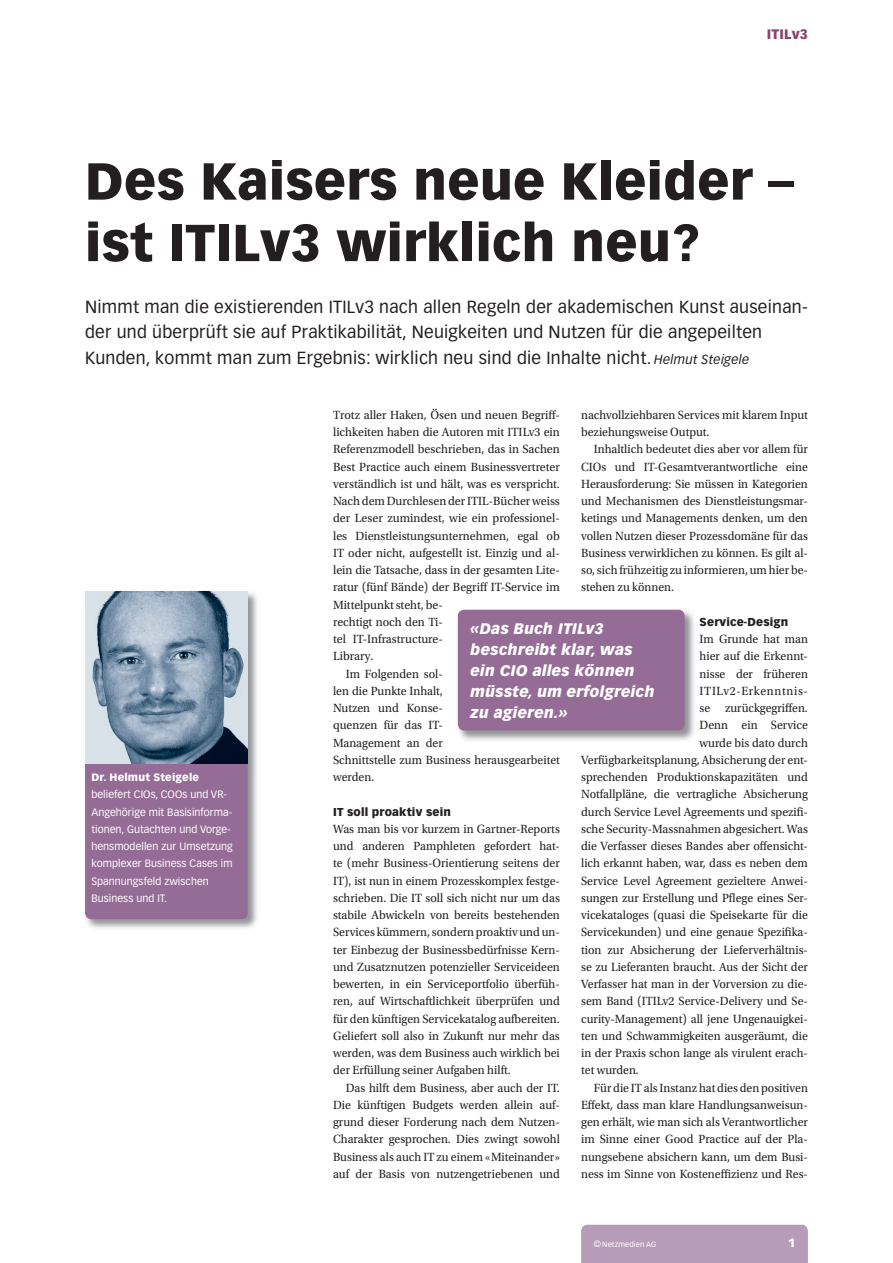
<style>
.page{position:relative;width:893px;height:1263px;background:#fff}
.page>*{position:absolute;margin:0;border:0;box-sizing:border-box;transform-origin:0 0}
.t1{font:900 51px/61.5px "Vectora LT Std";letter-spacing:.005em;color:#231f20}
.t2{font:17.25px/25.8px "Vectora LT Std";letter-spacing:.015em;color:#231f20}
.t3{font:italic 900 15px/21px "Vectora LT Std";letter-spacing:.015em;color:#fff}
.t4{font:900 13.5px "Vectora LT Std";letter-spacing:.015em;color:#88446f}
.t5{font:12.45px/17.2px "Utopia Std";color:#231f20;text-align:justify;scale:.95 1}
.t6{font:12.45px "Utopia Std";color:#231f20;scale:.96 1}
.t7{font:12.45px "Utopia Std";letter-spacing:.055em;color:#231f20;scale:.95 1}
.t8{font:900 12px "Vectora LT Std";color:#fff}
.t9{font:900 11.25px "Vectora LT Std";letter-spacing:.015em;color:#231f20}
.t10{font:10.5px/17.2px "Vectora LT Std";letter-spacing:.005em;color:#fff}
.t11{font:900 10.5px "Vectora LT Std";letter-spacing:.015em;color:#fff}
.t12{font:7.5px "Vectora LT Std";letter-spacing:.015em;color:#fff}
.s1{font-style:italic;font-size:12.9px}
.s2{font-size:9px}
</style>
<div class="page">
<div style="left:581px;top:1225px;width:227px;height:38px;background:#b69cb8"></div>
<img style="left:85px;top:593px;width:172px;height:336px">
<div style="left:85px;top:742px;width:163px;height:177px;background:#956c95;border-radius:6px"></div>
<img style="left:85px;top:591px;width:163px;height:173px">
<img style="left:457px;top:609px;width:237px;height:132px">
<div style="left:458px;top:610px;width:227px;height:120px;background:#956c95;border-radius:6px"></div>
<p class="t4" style="left:767px;top:26px;width:43px">ITILv3</p>
<h1 class="t1" style="left:85px;top:150px;width:710px">Des Kaisers neue Kleider – ist ITILv3 wirklich neu?</h1>
<p class="t2" style="left:85px;top:294px;width:724px">Nimmt man die existierenden ITILv3 nach allen Regeln der akademischen Kunst auseinan&shy;der und überprüft sie auf Praktikabilität, Neuigkeiten und Nutzen für die angepeilten<br>Kunden, kommt man zum Ergebnis: wirklich neu sind die Inhalte nicht. <span class="s1">Helmut Steigele</span></p>
<p class="t11" style="left:91px;top:771px;width:109px">Dr. Helmut Steigele</p>
<p class="t10" style="left:91px;top:786px;width:143px">beliefert CIOs, COOs und VR-<br>Angehörige mit Basisinfor ma&shy;tionen, Gutachten und Vor ge - hensmodellen zur Umsetzung komplexer Business Cases im<br>Spannungsfeld zwischen<br>Business und IT.</p>
<p class="t6" style="left:333px;top:408px;width:238px">Trotz aller Haken, Ösen und neuen Begriff-</p>
<p class="t6" style="left:333px;top:425px;width:238px">lichkeiten haben die Autoren mit ITILv3 ein</p>
<p class="t6" style="left:333px;top:443px;width:238px">Referenzmodell beschrieben, das in Sachen</p>
<p class="t6" style="left:333px;top:460px;width:238px">Best Practice auch einem Businessvertreter</p>
<p class="t6" style="left:333px;top:477px;width:238px">verständlich ist und hält, was es verspricht.</p>
<p class="t6" style="left:333px;top:494px;width:238px">Nach dem Durchlesen der ITIL-Bücher weiss</p>
<p class="t6" style="left:333px;top:512px;width:238px">der Leser zumindest, wie ein professionel-</p>
<p class="t6" style="left:333px;top:529px;width:238px">les Dienstleistungsunternehmen, egal ob</p>
<p class="t6" style="left:333px;top:546px;width:238px">IT oder nicht, aufgestellt ist. Einzig und al-</p>
<p class="t6" style="left:333px;top:563px;width:238px">lein die Tatsache, dass in der gesamten Lite-</p>
<p class="t6" style="left:333px;top:581px;width:238px">ratur (fünf Bände) der Begriff IT-Service im</p>
<p class="t6" style="left:333px;top:598px;width:116px">Mittelpunkt steht, be-</p>
<p class="t6" style="left:333px;top:615px;width:116px">rechtigt noch den Ti-</p>
<p class="t6" style="left:333px;top:632px;width:116px">tel IT-Infrastructure-</p>
<p class="t6" style="left:333px;top:650px;width:44px">Library.</p>
<p class="t5" style="left:346px;top:665px;width:104px">Im Folgenden sol-</p>
<p class="t5" style="left:333px;top:682px;width:117px">len die Punkte Inhalt,</p>
<p class="t5" style="left:333px;top:700px;width:117px">Nutzen und Konse-</p>
<p class="t5" style="left:333px;top:717px;width:117px">quenzen für das IT-</p>
<p class="t5" style="left:333px;top:734px;width:117px">Management an der</p>
<p class="t5" style="left:333px;top:751px;width:240px">Schnittstelle zum Business herausgearbeitet</p>
<p class="t5" style="left:333px;top:769px;width:45px">werden.</p>
<p class="t9" style="left:333px;top:805px;width:119px">IT soll proaktiv sein</p>
<p class="t5" style="left:333px;top:820px;width:240px">Was man bis vor kurzem in Gartner-Reports und anderen Pamphleten gefordert hat&shy;te (mehr Business-Orientierung seitens der IT), ist nun in einem Prozesskomplex festge&shy;schrieben. Die IT soll sich nicht nur um das stabile Abwickeln von bereits bestehenden Services kümmern, sondern proaktiv und un&shy;ter Einbezug der Businessbedürfnisse Kern&shy;und Zusatznutzen potenzieller Serviceideen bewerten, in ein Serviceportfolio überfüh&shy;ren, auf Wirtschaftlichkeit überprüfen und für den künftigen Servicekatalog aufbereiten.<br>Geliefert soll also in Zukunft nur mehr das werden, was dem Business auch wirklich bei der Erfüllung seiner Aufgaben hilft.</p>
<p class="t5" style="left:333px;top:1079px;width:240px;text-indent:13px">Das hilft dem Business, aber auch der IT.<br>Die künftigen Budgets werden allein auf&shy;grund dieser Forderung nach dem Nutzen-Charakter gesprochen. Dies zwingt sowohl Business als auch IT zu einem «Miteinander» auf der Basis von nutzengetriebenen und</p>
<p class="t5" style="left:581px;top:406px;width:240px">nachvollziehbaren Services mit klarem Input beziehungsweise Output.</p>
<p class="t5" style="left:581px;top:441px;width:240px;text-indent:13px">Inhaltlich bedeutet dies aber vor allem für CIOs und IT-Gesamtverantwortliche eine Herausforderung: Sie müssen in Kategorien und Mechanismen des Dienstleistungsmar&shy;ketings und Managements denken, um den vollen Nutzen dieser Prozessdomäne für das Business verwirklichen zu können. Es gilt al&shy;so, sich frühzeitig zu informieren, um hier be&shy;stehen zu können.</p>
<p class="t9" style="left:700px;top:615px;width:90px">Service-Design</p>
<p class="t5" style="left:700px;top:631px;width:116px">Im Grunde hat man</p>
<p class="t5" style="left:700px;top:648px;width:116px">hier auf die Erkennt-</p>
<p class="t5" style="left:700px;top:665px;width:116px">nisse der früheren</p>
<p class="t7" style="left:700px;top:684px;width:115px">ITILv2-Erkenntnis-</p>
<p class="t5" style="left:700px;top:700px;width:116px">se zurückgegriffen.</p>
<p class="t5" style="left:700px;top:717px;width:116px">Denn ein Service</p>
<p class="t5" style="left:700px;top:734px;width:115px">wurde bis dato durch</p>
<p class="t5" style="left:581px;top:751px;width:240px">Verfügbarkeitsplanung, Absicherung der ent-</p>
<p class="t5" style="left:581px;top:769px;width:240px">sprechenden Produktionskapazitäten und</p>
<p class="t5" style="left:581px;top:786px;width:240px">Notfallpläne, die vertragliche Absicherung</p>
<p class="t5" style="left:581px;top:803px;width:240px">durch Service Level Agreements und spezifi-</p>
<p class="t5" style="left:581px;top:820px;width:240px">sche Security-Massnahmen abgesichert. Was</p>
<p class="t5" style="left:581px;top:838px;width:240px">die Verfasser dieses Bandes aber offensicht-</p>
<p class="t5" style="left:581px;top:855px;width:240px">lich erkannt haben, war, dass es neben dem</p>
<p class="t5" style="left:581px;top:872px;width:240px">Service Level Agreement gezieltere Anwei-</p>
<p class="t5" style="left:581px;top:889px;width:240px">sungen zur Erstellung und Pflege eines Ser-</p>
<p class="t5" style="left:581px;top:907px;width:240px">vicekataloges (quasi die Speisekarte für die</p>
<p class="t5" style="left:581px;top:924px;width:240px">Servicekunden) und eine genaue Spezifika-</p>
<p class="t5" style="left:581px;top:941px;width:240px">tion zur Absicherung der Lieferverhältnis-</p>
<p class="t5" style="left:581px;top:958px;width:240px">se zu Lieferanten braucht. Aus der Sicht der</p>
<p class="t5" style="left:581px;top:976px;width:240px">Verfasser hat man in der Vorversion zu die-</p>
<p class="t5" style="left:581px;top:993px;width:240px">sem Band (ITILv2 Service-Delivery und Se-</p>
<p class="t5" style="left:581px;top:1010px;width:240px">curity-Management) all jene Ungenauigkei-</p>
<p class="t5" style="left:581px;top:1027px;width:240px">ten und Schwammigkeiten ausgeräumt, die</p>
<p class="t5" style="left:581px;top:1045px;width:240px">in der Praxis schon lange als virulent erach-</p>
<p class="t5" style="left:581px;top:1062px;width:62px">tet wurden.</p>
<p class="t5" style="left:594px;top:1079px;width:227px">Für die IT als Instanz hat dies den positiven</p>
<p class="t5" style="left:581px;top:1096px;width:240px">Effekt, dass man klare Handlungsanweisun-</p>
<p class="t5" style="left:581px;top:1114px;width:240px">gen erhält, wie man sich als Verantwortlicher</p>
<p class="t5" style="left:581px;top:1131px;width:240px">im Sinne einer Good Practice auf der Pla-</p>
<p class="t5" style="left:581px;top:1148px;width:240px">nungsebene absichern kann, um dem Busi-</p>
<p class="t5" style="left:581px;top:1165px;width:240px">ness im Sinne von Kosteneffizienz und Res-</p>
<p class="t3" style="left:471px;top:618px;width:186px">«Das Buch ITILv3 beschreibt klar, was ein CIO alles können müsste, um erfolgreich zu agieren.»</p>
<p class="t12" style="left:594px;top:1239px;width:64px"><span class="s2">©</span>Netzmedien AG</p>
<p class="t8" style="left:788px;top:1235px;width:9px">1</p>
</div>
